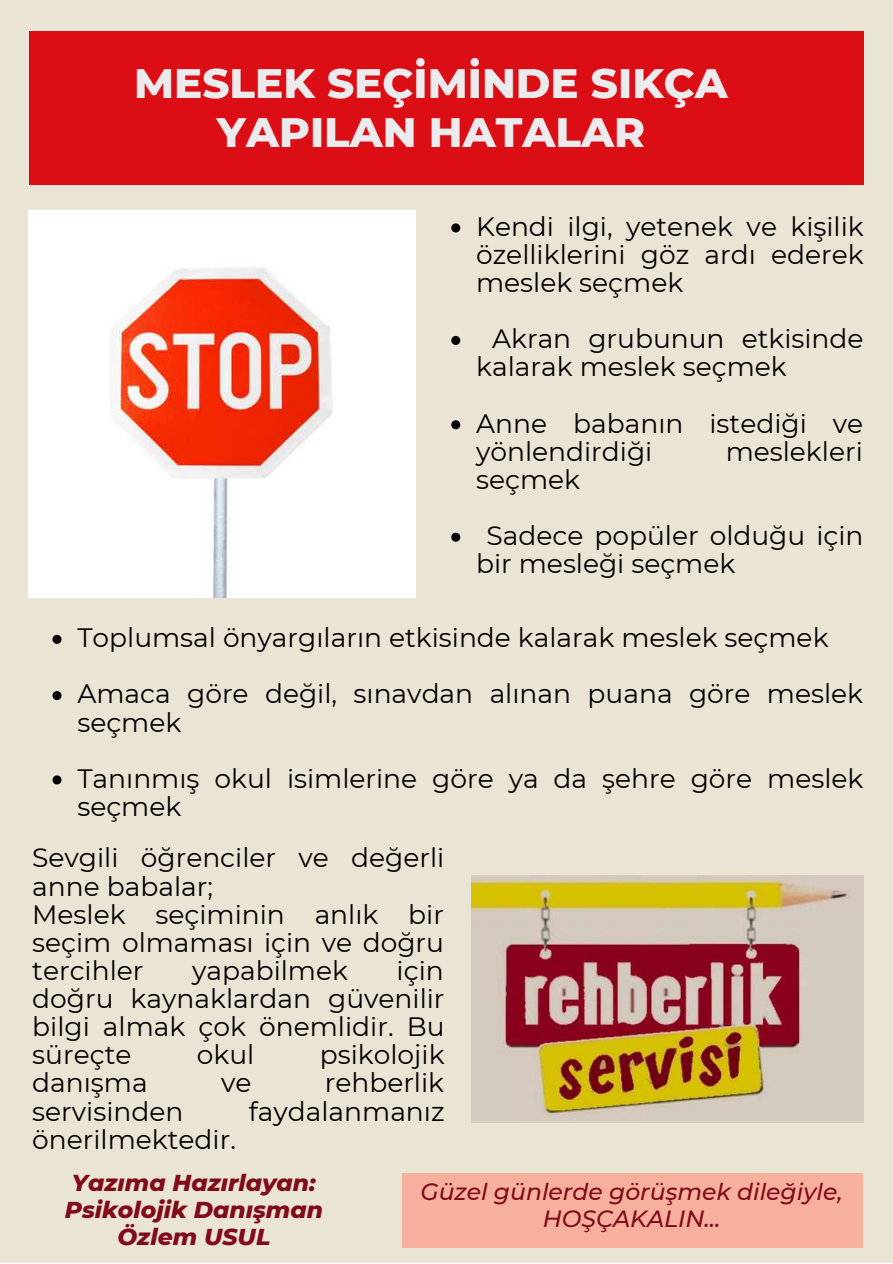
<style>
.page{position:relative;width:893px;height:1264px;background:#fff}
.page>*{position:absolute;margin:0;border:0;box-sizing:border-box;transform-origin:0 0}
.t1{font:800 42px/48.3px "Montserrat";color:#ebebee;text-align:center}
.t2{font:26.55px/28px "Montserrat";color:#000}
.t3{font:italic 500 23.4px/27px "Montserrat";color:#800b1b;text-align:center}
.t4{font:italic 800 23.4px/27px "Montserrat";color:#800b1b;text-align:center}
</style>
<div class="page">
<div style="left:0;top:0;width:892px;height:1262px;background:#eae4d4"></div>
<div style="left:29px;top:31px;width:834px;height:153px;background:#db0d15"></div>
<img style="left:29px;top:210px;width:387px;height:387px">
<img style="left:471px;top:875px;width:392px;height:247px">
<svg style="left:451px;top:223px;width:9px;height:9px"></svg>
<svg style="left:451px;top:336px;width:9px;height:9px"></svg>
<svg style="left:451px;top:420px;width:9px;height:9px"></svg>
<svg style="left:451px;top:532px;width:9px;height:9px"></svg>
<svg style="left:52px;top:635px;width:9px;height:9px"></svg>
<svg style="left:52px;top:691px;width:9px;height:9px"></svg>
<svg style="left:52px;top:775px;width:9px;height:9px"></svg>
<div style="left:402px;top:1173px;width:460px;height:74px;background:#f7b09d"></div>
<h1 class="t1" style="left:134px;top:59px;width:595px">MESLEK SEÇİMİNDE SIKÇA<br>YAPILAN HATALAR</h1>
<p class="t2" style="left:476px;top:212px;width:389px;text-align:justify">Kendi i lgi, yetenek ve kişi li k özelli kleri ni göz ardı ederek meslek seçmek</p>
<p class="t2" style="left:476px;top:325px;width:389px;text-indent:16px">Akran grubunun etkisi nde kalarak meslek seçmek</p>
<p class="t2" style="left:476px;top:409px;width:388px">Anne babanın istediği ve yönlendi rdiği</p>
<p class="t2" style="left:725px;top:437px;width:134px">meslekleri</p>
<p class="t2" style="left:486px;top:451px;width:378px;line-height:56.2px;text-indent:-10px">seçmek<br>Sadece popüler olduğu içi n</p>
<p class="t2" style="left:476px;top:549px;width:261px">bi r mesleği seçmek</p>
<p class="t2" style="left:77px;top:609px;width:787px;line-height:56.2px">Toplumsal önyargıların etkisi nde kalarak meslek seçmek<br>Amaca göre deği l, sınavdan alınan puana göre meslek</p>
<p class="t2" style="left:77px;top:694px;width:787px;line-height:56.2px">seçmek<br>Tanınmış okul isi mleri ne göre ya da şehre göre meslek</p>
<p class="t2" style="left:32px;top:780px;width:409px;line-height:51.6px;text-indent:45px">seçmek<br>Sevgi li öğrenci ler ve değerli</p>
<p class="t2" style="left:32px;top:872px;width:413px">anne babalar;<br>Meslek seçiminin anlık bir seçi m olmaması içi n ve doğru terci hler</p>
<p class="t2" style="left:192px;top:956px;width:157px">yapabi lmek</p>
<p class="t2" style="left:32px;top:956px;width:414px;text-align:justify;text-indent:364px">için doğru kaynaklardan güveni li r bilgi almak çok önemlidir. Bu süreçte</p>
<p class="t2" style="left:197px;top:1040px;width:59px">okul</p>
<p class="t2" style="left:320px;top:1040px;width:126px">psi koloji k</p>
<p class="t2" style="left:32px;top:1068px;width:117px">danışma</p>
<p class="t2" style="left:221px;top:1068px;width:32px">ve</p>
<p class="t2" style="left:325px;top:1068px;width:121px">rehberli k</p>
<p class="t2" style="left:32px;top:1096px;width:153px">servisi nden</p>
<p class="t2" style="left:249px;top:1096px;width:197px">faydalanmanız</p>
<p class="t2" style="left:32px;top:1125px;width:205px">öneri lmektedi r.</p>
<p class="t3" style="left:420px;top:1178px;width:423px">Güzel günlerde görüşmek dileğiyle,<br>HOŞÇAKALIN...</p>
<p class="t4" style="left:65px;top:1168px;width:260px">Yazıma Hazırlayan:<br>Psikolojik Danışman<br>Özlem USUL</p>
</div>
